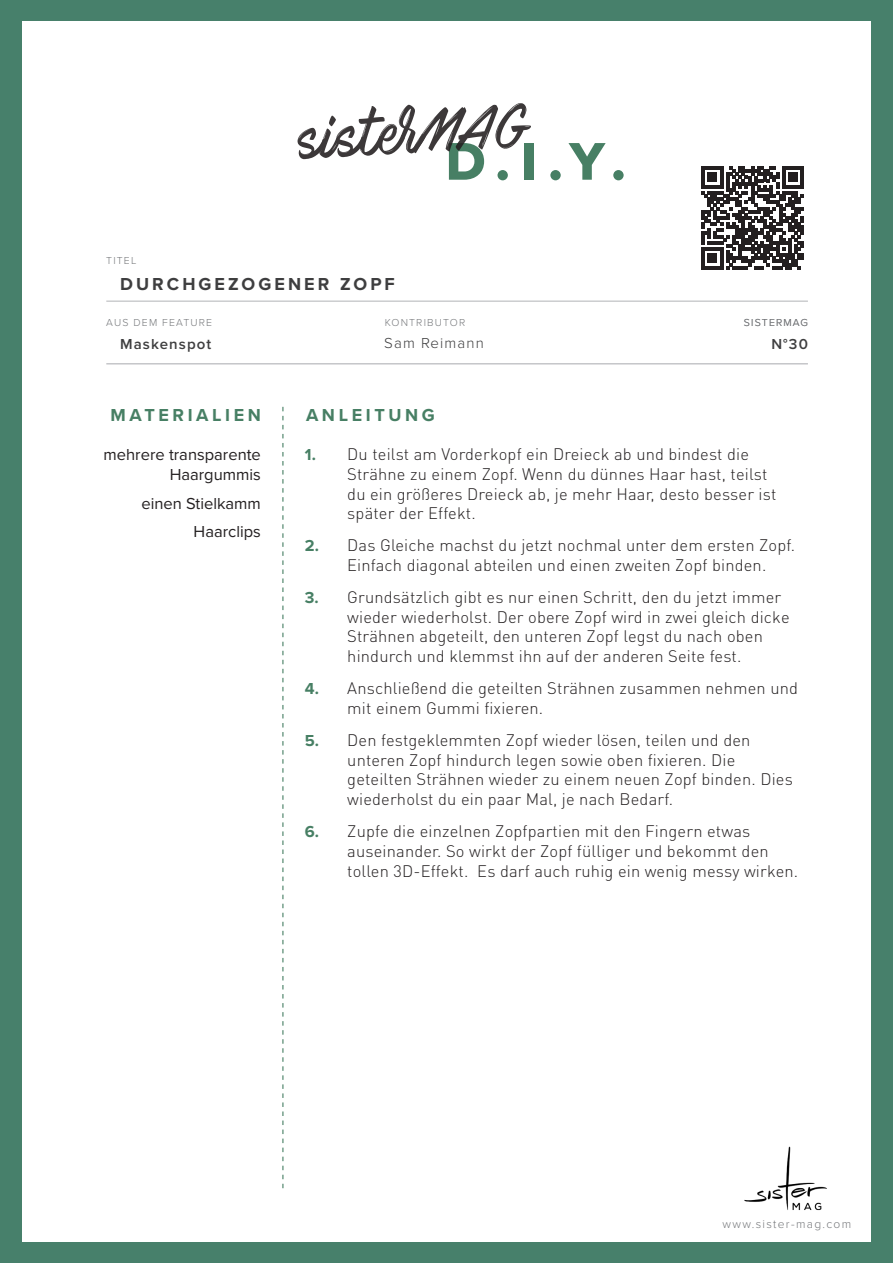
<style>
.page{position:relative;width:893px;height:1263px;background:#47806b}
.page>*{position:absolute;margin:0;border:0;box-sizing:border-box;transform-origin:0 0}
.t1{font:54.9px "Mark My Words";color:#231f20}
.t2{font:54.9px "Proxima Nova Extrabld";color:#477f64}
.t3{font:700 18px "Proxima Nova";letter-spacing:.2em;color:#477f64}
.Rezepttitel{font:700 18px "Proxima Nova";letter-spacing:.17em;color:#3e3e3f}
.t4{font:300 16.5px/19.8px "DIN Pro";letter-spacing:.01em;color:#231f20}
.Materialien{font:16.5px/19.8px "Proxima Nova";color:#231f20;text-align:right}
.Rezepttitel-2{font:600 15px "Proxima Nova";letter-spacing:.075em;color:#3e3e3f}
.Rezepttitel-3{font:300 15px "Proxima Nova";letter-spacing:.075em;color:#3e3e3f}
.t5{font:300 12px "Proxima Nova";letter-spacing:.11em;color:#76787b}
.t6{font:300 10.5px "Proxima Nova";letter-spacing:.11em;color:#76787b}
.s1{font-family:"Proxima Nova";font-weight:700;color:#477f64}
</style>
<div class="page">
<div style="left:22px;top:21px;width:849px;height:1221px;background:#fff"></div>
<svg style="left:282px;top:407px;width:1px;height:781px"></svg>
<hr style="left:106px;top:301px;width:702px;height:1px;background:#b2b3b7">
<hr style="left:106px;top:363px;width:702px;height:1px;background:#b2b3b7">
<svg style="left:701px;top:167px;width:103px;height:102px"></svg>
<img style="left:744px;top:1146px;width:83px;height:65px">
<p class="t6" style="left:106px;top:253px;width:32px">TITEL</p>
<h1 class="t1" style="left:296px;top:108px;width:235px;rotate:-3deg">sisterMAG</h1>
<h1 class="t2" style="left:446px;top:120px;width:182px">D.I.Y.</h1>
<p class="Rezepttitel" style="left:120px;top:270px;width:276px">DURCHGEZOGENER ZOPF</p>
<p class="t6" style="left:106px;top:315px;width:107px">AUS DEM FEATURE</p>
<p class="t6" style="left:385px;top:315px;width:82px">KONTRIBUTOR</p>
<p class="t6" style="left:744px;top:315px;width:65px">SISTERMAG</p>
<p class="Rezepttitel-2" style="left:120px;top:333px;width:93px">Maskenspot</p>
<p class="Rezepttitel-3" style="left:384px;top:332px;width:101px">Sam Reimann</p>
<p class="Rezepttitel-2" style="left:771px;top:333px;width:38px">N°30</p>
<p class="t3" style="left:111px;top:402px;width:152px">MATERIALIEN</p>
<p class="t3" style="left:306px;top:402px;width:130px">ANLEITUNG</p>
<p class="Materialien" style="left:104px;top:444px;width:159px">mehrere transparente<br>Haargummis</p>
<p class="Materialien" style="left:141px;top:492px;width:121px">einen Stielkamm</p>
<p class="Materialien" style="left:194px;top:521px;width:69px">Haarclips</p>
<p class="t4" style="left:347px;top:443px;width:431px;text-indent:-43px"><span class="s1">1.</span> Du teilst am Vorderkopf ein Dreieck ab und bindest die Strähne zu einem Zopf. Wenn du dünnes Haar hast, teilst du ein größeres Dreieck ab, je mehr Haar, desto besser ist später der Effekt.</p>
<p class="t4" style="left:347px;top:535px;width:449px;text-indent:-43px"><span class="s1">2.</span> Das Gleiche machst du jetzt nochmal unter dem ersten Zopf.<br>Einfach diagonal abteilen und einen zweiten Zopf binden.</p>
<p class="t4" style="left:347px;top:586px;width:444px;text-indent:-43px"><span class="s1">3.</span> Grundsätzlich gibt es nur einen Schritt, den du jetzt immer wieder wiederholst. Der obere Zopf wird in zwei gleich dicke Strähnen abgeteilt, den unteren Zopf legst du nach oben hindurch und klemmst ihn auf der anderen Seite fest.</p>
<p class="t4" style="left:347px;top:677px;width:452px;text-indent:-43px"><span class="s1">4.</span> Anschließend die geteilten Strähnen zusammen nehmen und mit einem Gummi fixieren.</p>
<p class="t4" style="left:347px;top:729px;width:447px;text-indent:-43px"><span class="s1">5.</span> Den festgeklemmten Zopf wieder lösen, teilen und den unteren Zopf hindurch legen sowie oben fixieren. Die geteilten Strähnen wieder zu einem neuen Zopf binden. Dies wiederholst du ein paar Mal, je nach Bedarf.</p>
<p class="t4" style="left:347px;top:820px;width:453px;text-indent:-43px"><span class="s1">6.</span> Zupfe die einzelnen Zopfpartien mit den Fingern etwas auseinander. So wirkt der Zopf fülliger und bekommt den tollen 3D-Effekt. Es darf auch ruhig ein wenig messy wirken.</p>
<p class="t5" style="left:722px;top:1215px;width:130px">www.sister-mag.com</p>
</div>
